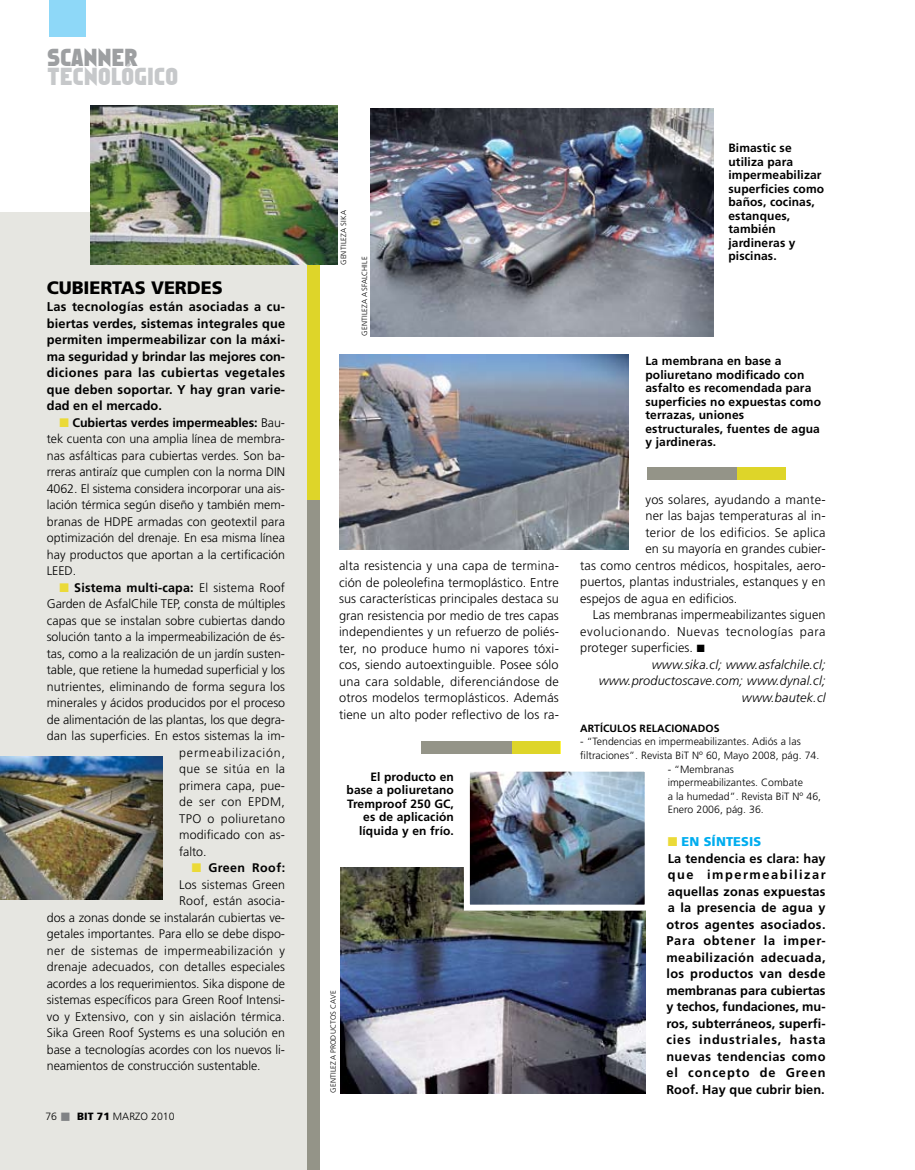
<style>
.page{position:relative;width:915px;height:1170px;background:#fff}
.page>*{position:absolute;margin:0;border:0;box-sizing:border-box;transform-origin:0 0}
.t1{font:22.5px "Faktos";letter-spacing:.02em;color:#c6c8ca}
.t2{font:22.5px "Faktos";letter-spacing:.02em;color:#9d9fa1}
.t3{font:900 18px "Frutiger";letter-spacing:-.005em;color:#000}
.t4{font:300 12.75px/16.5px "Frutiger";letter-spacing:.01em;color:#000;text-align:justify}
.t5{font:700 12.75px/16.5px "Frutiger";letter-spacing:.03em;color:#000}
.t6{font:italic 300 12.75px "Frutiger";letter-spacing:.01em;color:#000}
.t7{font:300 12.75px "Frutiger";letter-spacing:.045em;color:#000}
.t8{font:300 12.45px/16.5px "Frutiger";color:#000}
.t9{font:300 12.45px "Frutiger";letter-spacing:.03em;color:#000}
.t10{font:700 12.45px "Frutiger";letter-spacing:.015em;color:#000}
.t11{font:300 12.45px "Frutiger";letter-spacing:.065em;color:#000}
.t12{font:700 12px/13.5px "Frutiger";letter-spacing:.01em;color:#000}
.t13{font:300 10.5px/13.5px "Frutiger";letter-spacing:.005em;color:#000}
.t14{font:700 10.5px "Frutiger";letter-spacing:.005em;color:#000}
.t15{font:300 7.5px "Frutiger";letter-spacing:.03em;color:#000}
.s1{color:#ebda38}
.s2{font-weight:700}
.s3{font-weight:300}
.s4{color:#808284}
.s5{font-weight:900}
.s6{font-weight:900;color:#00adef}
</style>
<div class="page">
<div style="left:0;top:213px;width:313px;height:956px;background:#e6e6e1"></div>
<div style="left:49px;top:0;width:37px;height:36px;background:#8ed8f8"></div>
<img style="left:370px;top:109px;width:343px;height:227px">
<img style="left:340px;top:867px;width:305px;height:226px">
<img style="left:470px;top:772px;width:173px;height:131px">
<div style="left:463px;top:765px;width:187px;height:145px;border:6px solid #fff"></div>
<img style="left:0;top:756px;width:162px;height:143px">
<img style="left:339px;top:354px;width:289px;height:195px">
<div style="left:646px;top:467px;width:139px;height:13px;background:#949488"></div>
<div style="left:737px;top:467px;width:48px;height:13px;background:#ded529"></div>
<div style="left:306px;top:127px;width:13px;height:1042px;background:#949488"></div>
<div style="left:306px;top:127px;width:13px;height:373px;background:#ded529"></div>
<div style="left:421px;top:741px;width:139px;height:13px;background:#949488"></div>
<div style="left:511px;top:741px;width:49px;height:13px;background:#ded529"></div>
<img style="left:90px;top:105px;width:247px;height:159px">
<h1 class="t2" style="left:47px;top:44px;width:92px">SCANNER</h1>
<h1 class="t1" style="left:47px;top:64px;width:132px">TECNOLÓGICO</h1>
<h2 class="t3" style="left:47px;top:277px;width:177px">CUBI ERTAS VERDES</h2>
<p class="t5" style="left:47px;top:298px;width:240px;text-align:justify">Las tecnologías están asociadas a cu&shy;biertas verdes, sistemas integrales que permiten impermeabilizar con la máxi&shy;ma seguridad y brindar las mejores con&shy;diciones para las cubiertas vegetales que deben soportar. Y hay gran varie&shy;dad en el mercado.</p>
<p class="t8" style="left:47px;top:414px;width:240px;text-indent:13px"><span class="s1">■</span> <span class="s2">Cubiertas verdes impermeables:</span> Bau&shy;tek cuenta con una amplia línea de membra&shy;nas asfálticas para cubiertas verdes. Son ba&shy;rreras antiraíz que cumplen con la norma DIN 4062. El sistema considera incorporar una ais&shy;lación térmica según diseño y también mem&shy;branas de HDPE armadas con geotextil para optimización del drenaje. En esa misma línea hay productos que aportan a la certificación LEED.</p>
<p class="t10" style="left:60px;top:580px;width:227px"><span class="s1">■</span> Sistema multi-capa: <span class="s3">El sistema Roof</span></p>
<p class="t8" style="left:47px;top:595px;width:240px">Garden de AsfalChile TEP, consta de múltiples</p>
<p class="t8" style="left:47px;top:612px;width:240px">capas que se instalan sobre cubiertas dando</p>
<p class="t8" style="left:47px;top:628px;width:240px">solución tanto a la impermeabilización de és-</p>
<p class="t8" style="left:47px;top:645px;width:240px">tas, como a la realización de un jardín susten-</p>
<p class="t8" style="left:47px;top:661px;width:240px">table, que retiene la humedad superficial y los</p>
<p class="t8" style="left:47px;top:678px;width:240px">nutrientes, eliminando de forma segura los</p>
<p class="t8" style="left:47px;top:694px;width:240px">minerales y ácidos producidos por el proceso</p>
<p class="t8" style="left:47px;top:711px;width:240px">de alimentación de las plantas, los que degra-</p>
<p class="t8" style="left:47px;top:727px;width:240px">dan las superficies. En estos sistemas la im-</p>
<p class="t11" style="left:179px;top:745px;width:107px">permeabilización,</p>
<p class="t9" style="left:179px;top:761px;width:107px">que se sitúa en la</p>
<p class="t8" style="left:179px;top:777px;width:107px">primera capa, pue-</p>
<p class="t8" style="left:179px;top:793px;width:107px">de ser con EPDM,</p>
<p class="t8" style="left:179px;top:810px;width:107px">TPO o poliuretano</p>
<p class="t8" style="left:179px;top:826px;width:107px">modificado con as-</p>
<p class="t8" style="left:179px;top:843px;width:29px">falto.</p>
<p class="t10" style="left:192px;top:860px;width:95px"><span class="s1">■</span> Green Roof:</p>
<p class="t8" style="left:179px;top:876px;width:107px">Los sistemas Green</p>
<p class="t8" style="left:179px;top:892px;width:107px">Roof, están asocia-</p>
<p class="t8" style="left:47px;top:909px;width:240px">dos a zonas donde se instalarán cubiertas ve-</p>
<p class="t8" style="left:47px;top:925px;width:240px">getales importantes. Para ello se debe dispo-</p>
<p class="t9" style="left:47px;top:943px;width:239px">ner de sistemas de impermeabilización y</p>
<p class="t8" style="left:47px;top:958px;width:239px">drenaje adecuados, con detalles especiales</p>
<p class="t8" style="left:47px;top:975px;width:240px">acordes a los requerimientos. Sika dispone de</p>
<p class="t8" style="left:47px;top:991px;width:240px">sistemas específicos para Green Roof Intensi-</p>
<p class="t8" style="left:47px;top:1008px;width:240px">vo y Extensivo, con y sin aislación térmica.</p>
<p class="t8" style="left:47px;top:1024px;width:239px">Sika Green Roof Systems es una solución en</p>
<p class="t8" style="left:47px;top:1041px;width:240px">base a tecnologías acordes con los nuevos li-</p>
<p class="t8" style="left:47px;top:1057px;width:215px">neamientos de construcción sustentable.</p>
<p class="t13" style="left:45px;top:1109px;width:131px">76 <span class="s4">■</span> <span class="s5">BIT 71</span> marzo 2010</p>
<p class="t15" style="left:339px;top:265px;width:56px;rotate:-90deg">gentileza sika</p>
<p class="t15" style="left:360px;top:336px;width:80px;rotate:-90deg">gentileza asfalch ile</p>
<p class="t4" style="left:339px;top:557px;width:221px">alta resistencia y una capa de termina&shy;ción de poleolefina termoplástico. Entre sus características principales destaca su gran resistencia por medio de tres capas independientes y un refuerzo de poliés&shy;ter, no produce humo ni vapores tóxi&shy;cos, siendo autoextinguible. Posee sólo una cara soldable, diferenciándose de otros modelos termoplásticos. Además tiene un alto poder reflectivo de los ra-</p>
<p class="t12" style="left:346px;top:769px;width:109px;text-align:right">El producto en base a poliuretano<br>Tremproof 250 GC, es de aplicación líquida y en frío.</p>
<p class="t15" style="left:329px;top:1092px;width:102px;rotate:-90deg">gentileza productos cave</p>
<p class="t12" style="left:728px;top:141px;width:97px">Bimastic se utiliza para impermeabilizar superficies como baños, cocinas, estanques, también jardineras y piscinas.</p>
<p class="t12" style="left:645px;top:354px;width:177px">La membrana en base a poliuretano modificado con asfalto es recomendada para superficies no expuestas como terrazas, uniones estructurales, fuentes de agua y jardineras.</p>
<p class="t4" style="left:645px;top:491px;width:182px">yos solares, ayudando a mante-</p>
<p class="t4" style="left:645px;top:507px;width:182px">ner las bajas temperaturas al in-</p>
<p class="t4" style="left:645px;top:524px;width:181px">terior de los edificios. Se aplica</p>
<p class="t4" style="left:645px;top:540px;width:182px">en su mayoría en grandes cubier-</p>
<p class="t4" style="left:580px;top:557px;width:247px">tas como centros médicos, hospitales, aero-</p>
<p class="t4" style="left:580px;top:573px;width:247px">puertos, plantas industriales, estanques y en</p>
<p class="t4" style="left:580px;top:590px;width:159px">espejos de agua en edificios.</p>
<p class="t4" style="left:592px;top:606px;width:234px">Las membranas impermeabilizantes siguen</p>
<p class="t7" style="left:580px;top:624px;width:247px">evolucionando. Nuevas tecnologías para</p>
<p class="t4" style="left:580px;top:639px;width:126px">proteger superficies. ■</p>
<p class="t6" style="left:651px;top:657px;width:175px">www.sika.cl; www.asfalchile.cl;</p>
<p class="t6" style="left:598px;top:673px;width:228px">www.productoscave.com; www.dynal.cl;</p>
<p class="t6" style="left:741px;top:690px;width:85px">www.bautek.cl</p>
<p class="t14" style="left:580px;top:722px;width:141px">Artículos relacio nados</p>
<p class="t13" style="left:580px;top:735px;width:241px">- “Tendencias en impermeabilizantes. Adiós a las filtraciones”. Revista BiT Nº 60, Mayo 2008, pág. 74.</p>
<p class="t13" style="left:667px;top:762px;width:155px">- “Membranas impermeabilizantes. Combate<br>a la humedad”. Revista BiT Nº 46,<br>Enero 2006, pág. 36.</p>
<p class="t5" style="left:666px;top:833px;width:161px"><span class="s1">■</span> <span class="s6">EN SÍNTESIS<br></span>La tendencia es clara: hay que impermeabilizar aquellas zonas expuestas a la presencia de agua y otros agentes asociados.<br>Para obtener la imper&shy;meabilización adecuada, los productos van desde membranas para cubiertas y techos, fundaciones, mu&shy;ros, subterráneos, superfi&shy;cies industriales, hasta nuevas tendencias como el concepto de Green<br>Roof. Hay que cubrir bien.</p>
</div>
